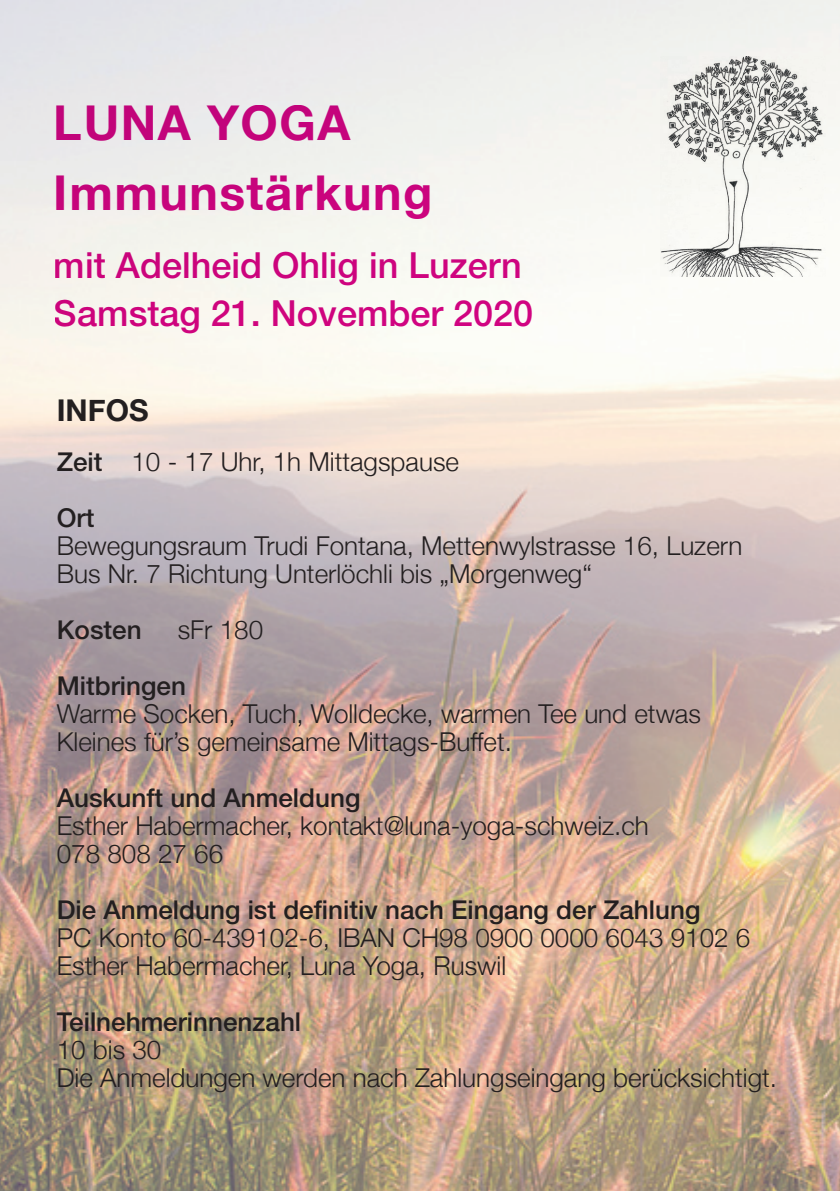
<style>
.page{position:relative;width:840px;height:1191px;background:#fff}
.page>*{position:absolute;margin:0;border:0;box-sizing:border-box;transform-origin:0 0}
.t1{font:700 48px/69.6px "Helvetica Neue";letter-spacing:.03em;color:#d40586}
.t2{font:500 36px/48px "Helvetica Neue";color:#d40586}
.t3{font:700 30px "Helvetica Neue";color:#231f20}
.t4{font:300 26px/28px "Helvetica Neue";color:#231f20}
.t5{font:500 26px "Helvetica Neue";color:#231f20}
.s1{font-weight:500}
</style>
<div class="page">
<img style="left:0;top:0;width:839px;height:1191px">
<img style="left:660px;top:56px;width:165px;height:220px">
<h1 class="t1" style="left:54px;top:90px;width:380px">LUNA YOGA<br>Immunstärkung</h1>
<h2 class="t2" style="left:54px;top:241px;width:480px">mit Adelheid Ohlig in Luzern<br>Samstag 21. November 2020</h2>
<p class="t3" style="left:57px;top:386px;width:93px">INFOS</p>
<p class="t4" style="left:57px;top:431px;width:403px;line-height:56px"><span class="s1">Zeit</span> 10 - 17 Uhr, 1h Mittagspause<br><span class="s1">Ort</span></p>
<p class="t4" style="left:57px;top:529px;width:686px">Bewegungsraum Trudi Fontana, Mettenwylstrasse 16, Luzern<br>Bus Nr. 7 Richtung Unterlöchli bis „Morgenweg“</p>
<p class="t5" style="left:57px;top:614px;width:86px">Kosten</p>
<p class="t4" style="left:178px;top:613px;width:87px">sFr 180</p>
<p class="t5" style="left:57px;top:670px;width:131px">Mitbringen</p>
<p class="t4" style="left:57px;top:697px;width:645px">Warme Socken, Tuch, Wolldecke, warmen Tee und etwas<br>Kleines für’s gemeinsame Mittags-Buffet.</p>
<p class="t5" style="left:57px;top:782px;width:305px">Auskunft und Anmeldung</p>
<p class="t4" style="left:57px;top:809px;width:593px">Esther Habermacher, kontakt@luna-yoga-schweiz.ch<br>078 808 27 66</p>
<p class="t5" style="left:57px;top:894px;width:645px">Die Anmeldung ist definitiv nach Eingang der Zahlung</p>
<p class="t4" style="left:57px;top:921px;width:694px">PC Konto 60-439102-6, IBAN CH98 0900 0000 6043 9102 6<br>Esther Habermacher, Luna Yoga, Ruswil</p>
<p class="t5" style="left:57px;top:1006px;width:246px">Teilnehmerinnenzahl</p>
<p class="t4" style="left:57px;top:1033px;width:721px">10 bis 30<br>Die Anmeldungen werden nach Zahlungseingang berücksichtigt.</p>
</div>
